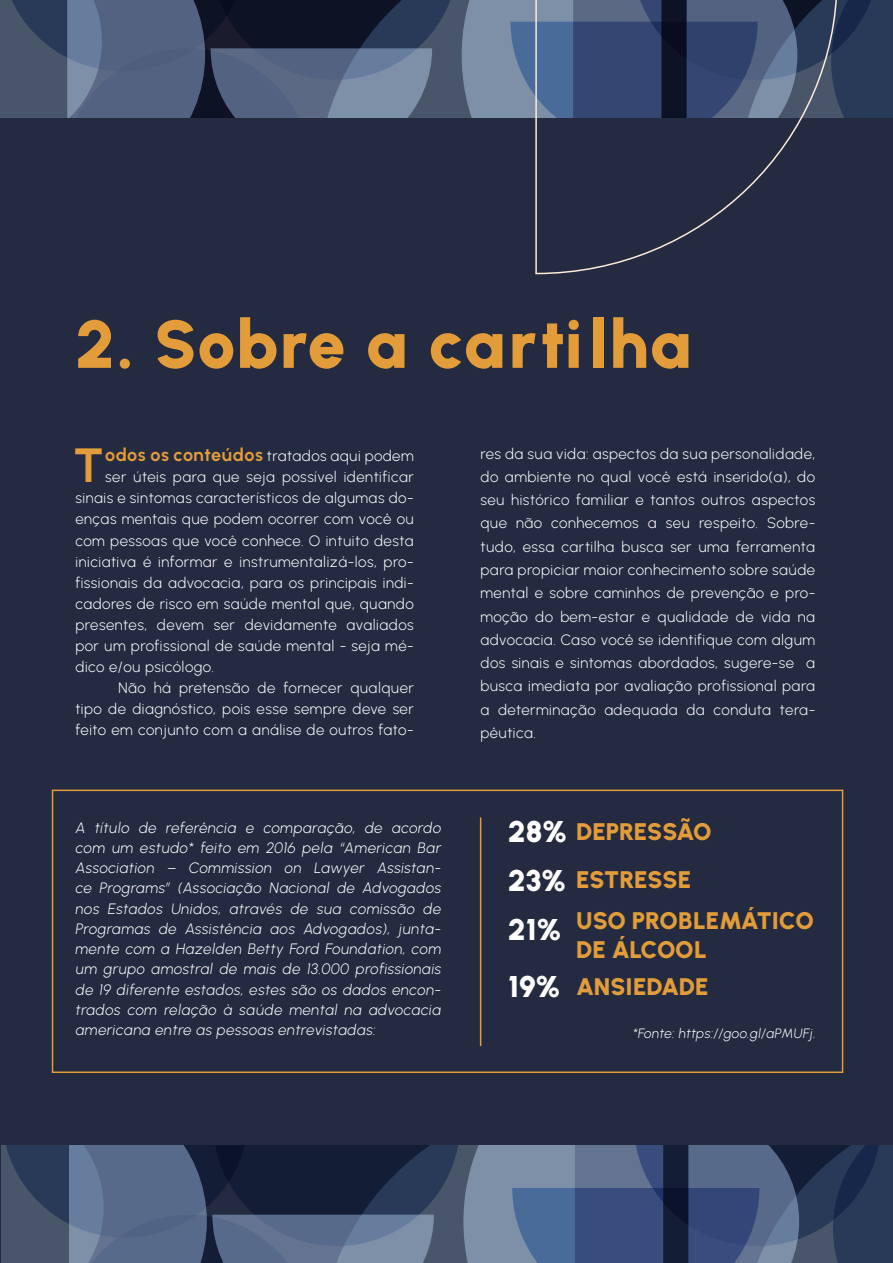
<style>
.page{position:relative;width:893px;height:1263px;background:#242b41}
.page>*{position:absolute;margin:0;border:0;box-sizing:border-box;transform-origin:0 0}
.t1{font:900 67.5px "Urbanist";letter-spacing:.01em;color:#e29c39}
.t2{font:700 48px "Urbanist";color:#e29c39}
.t3{font:900 30px/48.8px "Urbanist";color:#fff;text-align:justify}
.t4{font:900 24px/48px "Urbanist";color:#e29c39}
.t5{font:300 15px/23.2px "Urbanist";letter-spacing:.03em;color:#fff;text-align:justify}
.t6{font:italic 300 15px/20.2px "Urbanist";letter-spacing:.03em;color:#fff;text-align:justify}
.t7{font:italic 300 13.5px "Urbanist";letter-spacing:.025em;color:#fff}
.s1{font-weight:700;font-size:18px;color:#e29c39}
</style>
<div class="page">
<svg style="left:2px;top:1145px;width:891px;height:118px"></svg>
<svg style="left:0;top:0;width:893px;height:118px"></svg>
<svg style="left:535px;top:0;width:303px;height:275px"></svg>
<hr style="left:480px;top:817px;width:1px;height:229px;background:#e29c39">
<div style="left:52px;top:789px;width:791px;height:284px;border:2px solid #e29c39"></div>
<h1 class="t1" style="left:75px;top:304px;width:618px">2. Sobre a cartilha</h1>
<h2 class="t2" style="left:74px;top:437px;width:32px">T</h2>
<p class="t5" style="left:105px;top:445px;width:310px"><span class="s1">odos os conteúdos</span> tratados aqui podem</p>
<p class="t5" style="left:105px;top:466px;width:310px">ser úteis para que seja possível identificar</p>
<p class="t5" style="left:75px;top:487px;width:340px">sinais e sintomas característicos de algumas do-</p>
<p class="t5" style="left:75px;top:508px;width:340px">enças mentais que podem ocorrer com você ou</p>
<p class="t5" style="left:75px;top:529px;width:340px">com pessoas que você conhece. O intuito desta</p>
<p class="t5" style="left:75px;top:550px;width:340px">iniciativa é informar e instrumentalizá-los, pro-</p>
<p class="t5" style="left:75px;top:571px;width:340px">fissionais da advocacia, para os principais indi-</p>
<p class="t5" style="left:75px;top:592px;width:340px">cadores de risco em saúde mental que, quando</p>
<p class="t5" style="left:75px;top:613px;width:340px">presentes, devem ser devidamente avaliados</p>
<p class="t5" style="left:75px;top:634px;width:340px">por um profissional de saúde mental - seja mé-</p>
<p class="t5" style="left:75px;top:655px;width:140px">dico e/ou psicólogo.</p>
<p class="t5" style="left:118px;top:676px;width:297px">Não há pretensão de fornecer qualquer</p>
<p class="t5" style="left:75px;top:697px;width:340px">tipo de diagnóstico, pois esse sempre deve ser</p>
<p class="t5" style="left:75px;top:718px;width:340px">feito em conjunto com a análise de outros fato-</p>
<p class="t6" style="left:77px;top:817px;width:367px">A título de referência e comparação, de acordo com um estudo* feito em 2016 pela “American Bar Association – Commission on Lawyer Assistan&shy;ce Programs” (Associação Nacional de Advogados nos Estados Unidos, através de sua comissão de Programas de Assistência aos Advogados), junta&shy;mente com a Hazelden Betty Ford Foundation, com um grupo amostral de mais de 13.000 profissionais de 19 diferente estados, estes são os dados encon&shy;trados com relação à saúde mental na advocacia americana entre as pessoas entrevistadas:</p>
<p class="t5" style="left:480px;top:442px;width:336px">res da sua vida: aspectos da sua personalidade, do ambiente no qual você está inserido(a), do seu histórico familiar e tantos outros aspectos que não conhecemos a seu respeito. Sobre&shy;tudo, essa cartilha busca ser uma ferramenta para propiciar maior conhecimento sobre saúde mental e sobre caminhos de prevenção e pro&shy;moção do bem-estar e qualidade de vida na advocacia. Caso você se identifique com algum dos sinais e sintomas abordados, sugere-se a busca imediata por avaliação profissional para a determinação adequada da conduta tera&shy;pêutica.</p>
<h3 class="t3" style="left:508px;top:807px;width:60px">28% 23% 21%</h3>
<h3 class="t3" style="left:508px;top:962px;width:54px">19%</h3>
<h3 class="t4" style="left:576px;top:807px;width:137px">DEPRESSÃO<br>ESTRESSE</h3>
<h3 class="t4" style="left:576px;top:906px;width:239px;line-height:28.8px">USO PROBLEMÁTICO<br>DE ÁLCOOL</h3>
<h3 class="t4" style="left:576px;top:963px;width:134px">ANSIEDADE</h3>
<p class="t7" style="left:634px;top:1025px;width:184px">*Fonte: https://goo.gl/aPMUFj.</p>
</div>
